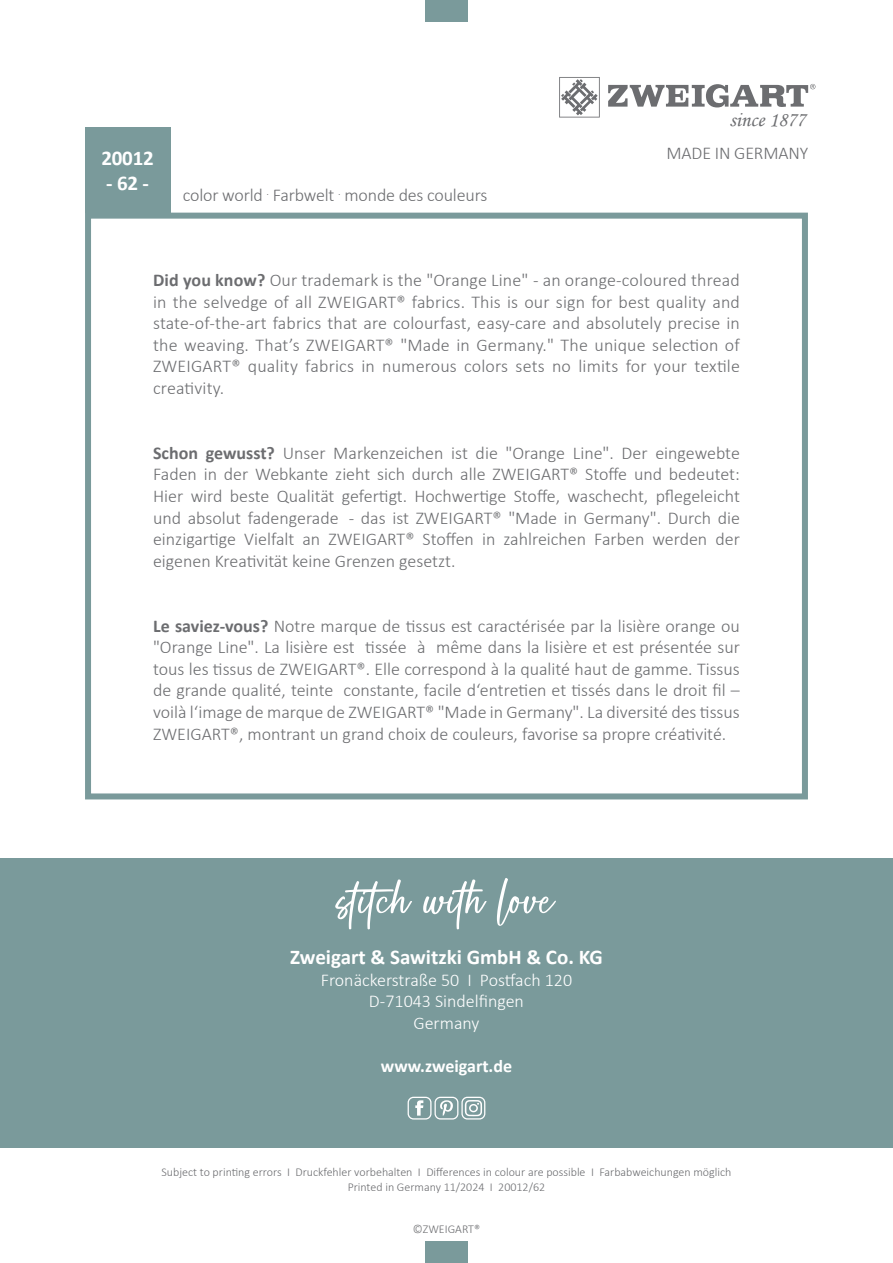
<style>
.page{position:relative;width:893px;height:1263px;background:#fff}
.page>*{position:absolute;margin:0;border:0;box-sizing:border-box;transform-origin:0 0}
.t1{font:60px "Soul Signature";color:#fff}
.t2{font:700 21px "Calibri";color:#fff}
.t3{font:20.85px "Monotype Corsiva";color:#6c6d70}
.t4{font:300 18px/21.6px "Calibri";color:#6c6d70;text-align:justify}
.t5{font:300 18px "Calibri";color:#fff}
.t6{font:700 18px "Calibri";color:#fff}
.t7{font:300 12px "Calibri";color:#6c6d70}
.s1{font-weight:700}
</style>
<div class="page">
<div style="left:0;top:858px;width:893px;height:290px;background:#7a9a9b"></div>
<div style="left:425px;top:1242px;width:43px;height:21px;background:#7a9a9b"></div>
<div style="left:425px;top:0;width:43px;height:21px;background:#7a9a9b"></div>
<svg style="left:608px;top:84px;width:207px;height:23px"></svg>
<svg style="left:559px;top:77px;width:41px;height:41px"></svg>
<div style="left:85px;top:213px;width:723px;height:586px;border:6px solid #7a9a9b"></div>
<div style="left:85px;top:128px;width:85px;height:85px;background:#7a9a9b"></div>
<div style="left:408px;top:1097px;width:23px;height:22px;border:1px solid #fff;border-radius:5px"></div>
<div style="left:434px;top:1097px;width:24px;height:22px;border:1px solid #fff;border-radius:5px"></div>
<svg style="left:440px;top:1100px;width:13px;height:16px"></svg>
<svg style="left:415px;top:1100px;width:8px;height:15px"></svg>
<div style="left:461px;top:1097px;width:24px;height:22px;border:1px solid #fff;border-radius:5px"></div>
<svg style="left:465px;top:1100px;width:17px;height:16px"></svg>
<p class="t2" style="left:101px;top:143px;width:54px">20012</p>
<p class="t2" style="left:106px;top:168px;width:44px">- 62 -</p>
<p class="t4" style="left:183px;top:184px;width:306px">color world <sup>.</sup> Farbwelt <sup>.</sup> monde des couleurs</p>
<p class="t3" style="left:729px;top:107px;width:78px">since 1877</p>
<p class="t4" style="left:667px;top:142px;width:143px">MADE IN GERMANY</p>
<p class="t4" style="left:153px;top:269px;width:588px"><span class="s1">Did you know?</span> Our trademark is the "Orange Line" - an orange-coloured thread in the selvedge of all ZWEIGART® fabrics. This is our sign for best quality and state-of-the-art fabrics that are colourfast, easy-care and absolutely precise in the weaving. That’s ZWEIGART® "Made in Germany." The unique selection of ZWEIGART® quality fabrics in numerous colors sets no limits for your textile creativity.</p>
<p class="t4" style="left:153px;top:442px;width:588px"><span class="s1">Schon gewusst?</span> Unser Markenzeichen ist die "Orange Line". Der eingewebte Faden in der Webkante zieht sich durch alle ZWEIGART® Stoffe und bedeutet:<br>Hier wird beste Qualität gefertigt. Hochwertige Stoffe, waschecht, pflegeleicht und absolut fadengerade - das ist ZWEIGART® "Made in Germany". Durch die einzigartige Vielfalt an ZWEIGART® Stoffen in zahlreichen Farben werden der eigenen Kreativität keine Grenzen gesetzt.</p>
<p class="t4" style="left:153px;top:615px;width:588px"><span class="s1">Le saviez-vous?</span> Notre marque de tissus est caractérisée par la lisière orange ou "Orange Line". La lisière est tissée à même dans la lisière et est présentée sur tous les tissus de ZWEIGART®. Elle correspond à la qualité haut de gamme. Tissus de grande qualité, teinte constante, facile d‘entretien et tissés dans le droit fil – voilà l‘image de marque de ZWEIGART® "Made in Germany". La diversité des tissus ZWEIGART®, montrant un grand choix de couleurs, favorise sa propre créativité.</p>
<p class="t1" style="left:338px;top:867px;width:218px">stitch with love</p>
<p class="t2" style="left:290px;top:942px;width:314px">Zweigart &amp; Sawitzki GmbH &amp; Co. KG</p>
<p class="t5" style="left:321px;top:969px;width:253px">Fronäckerstraße 50 I Postfach 120</p>
<p class="t5" style="left:369px;top:990px;width:157px">D-71043 Sindelfingen</p>
<p class="t5" style="left:413px;top:1012px;width:68px">Germany</p>
<p class="t6" style="left:381px;top:1053px;width:133px">www.zweigart.de</p>
<p class="t7" style="left:161px;top:1165px;width:571px">Subject to printing errors I Druckfehler vorbehalten I Differences in colour are possible I Farbabweichungen möglich</p>
<p class="t7" style="left:348px;top:1179px;width:199px">Printed in Germany 11/2024 I 20012/62</p>
<p class="t7" style="left:413px;top:1222px;width:69px">©ZWEIGART®</p>
</div>
